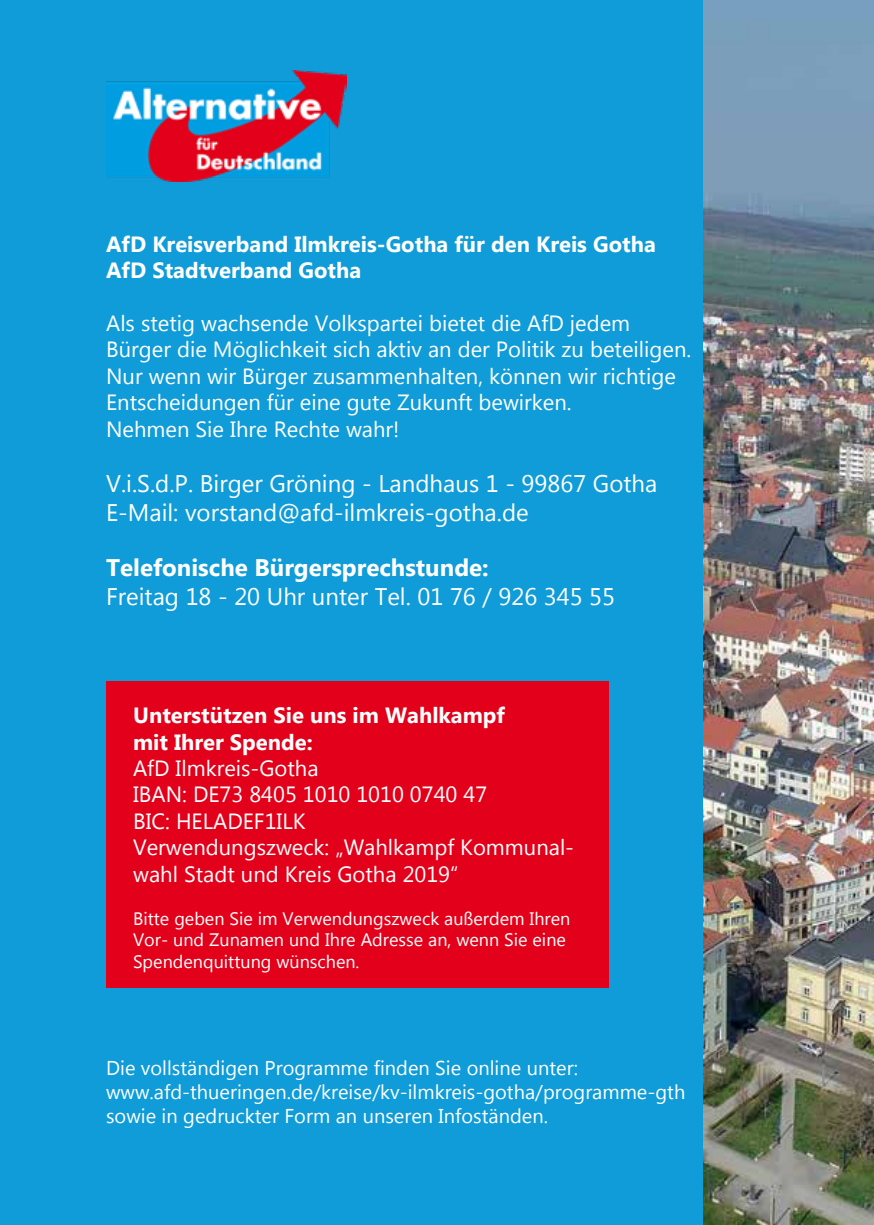
<style>
.page{position:relative;width:874px;height:1225px;background:#fff}
.page>*{position:absolute;margin:0;border:0;box-sizing:border-box;transform-origin:0 0}
.t1{font:24px/28.8px "Microsoft New Tai Lue";color:#fff}
.t2{font:700 24px "Microsoft New Tai Lue";color:#fff}
.t3{font:22px/26.4px "Microsoft New Tai Lue";color:#fff}
.t4{font:700 22px/26.4px "Microsoft New Tai Lue";color:#fff}
.t5{font:20px/24px "Microsoft New Tai Lue";color:#fff}
.t6{font:18px/21.6px "Microsoft New Tai Lue";color:#fff}
</style>
<div class="page">
<div style="left:0;top:0;width:873px;height:1225px;background:#0f9cd8"></div>
<div style="left:106px;top:681px;width:502px;height:306px;background:#e2001a"></div>
<img style="left:106px;top:71px;width:240px;height:110px">
<img style="left:703px;top:0;width:170px;height:1225px">
<p class="t4" style="left:106px;top:232px;width:551px">AfD Kreisverband Ilmkreis-Gotha für den Kreis Gotha<br>AfD Stadtverband Gotha</p>
<p class="t3" style="left:106px;top:312px;width:586px">Als stetig wachsende Volkspartei bietet die AfD jedem Bürger die Möglichkeit sich aktiv an der Politik zu beteiligen.<br>Nur wenn wir Bürger zusammenhalten, können wir richtige Entscheidungen für eine gute Zukunft bewirken.<br>Nehmen Sie Ihre Rechte wahr!</p>
<p class="t1" style="left:106px;top:471px;width:552px">V.i.S.d.P. Birger Gröning - Landhaus 1 - 99867 Gotha<br>E-Mail: vorstand@afd-ilmkreis-gotha.de</p>
<p class="t2" style="left:106px;top:553px;width:384px">Telefonische Bürgersprechstunde:</p>
<p class="t1" style="left:106px;top:583px;width:510px">Freitag 18 - 20 Uhr unter Tel. 01 76 / 926 345 55</p>
<p class="t4" style="left:133px;top:704px;width:373px">Unterstützen Sie uns im Wahlkampf mit Ihrer Spende:</p>
<p class="t3" style="left:133px;top:757px;width:442px">AfD Ilmkreis-Gotha<br>IBAN: DE73 8405 1010 1010 0740 47<br>BIC: HELADEF1ILK<br>Verwendungszweck: „Wahlkampf Kommunal&shy;wahl Stadt und Kreis Gotha 2019“</p>
<p class="t6" style="left:133px;top:909px;width:438px">Bitte geben Sie im Verwendungszweck außerdem Ihren<br>Vor- und Zunamen und Ihre Adresse an, wenn Sie eine<br>Spendenquittung wünschen.</p>
<p class="t5" style="left:106px;top:1057px;width:580px">Die vollständigen Programme finden Sie online unter: www.afd-thueringen.de/kreise/kv-ilmkreis-gotha/programme-gth sowie in gedruckter Form an unseren Infoständen.</p>
</div>
